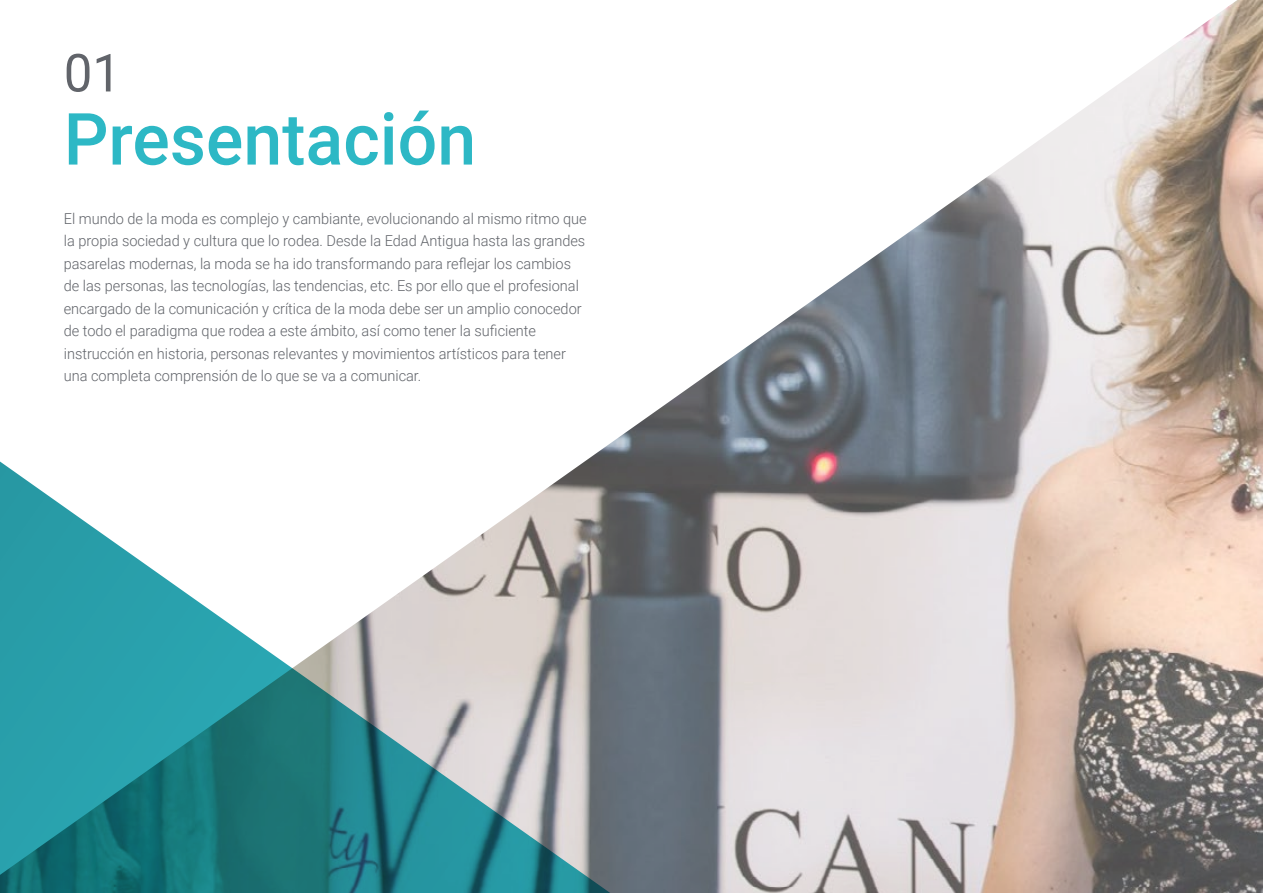
<style>
.page{position:relative;width:1263px;height:893px;background:#fff}
.page>*{position:absolute;margin:0;border:0;box-sizing:border-box;transform-origin:0 0}
.t1{font:500 72px "Roboto";color:#2db8c5}
.t2{font:52.5px "Roboto";color:#61646a}
.t3{font:300 15px/22.5px "Roboto";color:#61646a}
</style>
<div class="page">
<img style="left:607px;top:0;width:656px;height:893px">
<svg style="left:0;top:446px;width:640px;height:447px"></svg>
<h2 class="t2" style="left:64px;top:36px;width:59px">01</h2>
<h1 class="t1" style="left:64px;top:89px;width:414px">Presentación</h1>
<p class="t3" style="left:64px;top:207px;width:524px">El mundo de la moda es complejo y cambiante, evolucionando al mismo ritmo que la propia sociedad y cultura que lo rodea. Desde la Edad Antigua hasta las grandes pasarelas modernas, la moda se ha ido transformando para reflejar los cambios de las personas, las tecnologías, las tendencias, etc. Es por ello que el profesional encargado de la comunicación y crítica de la moda debe ser un amplio conocedor de todo el paradigma que rodea a este ámbito, así como tener la suficiente instrucción en historia, personas relevantes y movimientos artísticos para tener una completa comprensión de lo que se va a comunicar.</p>
</div>
